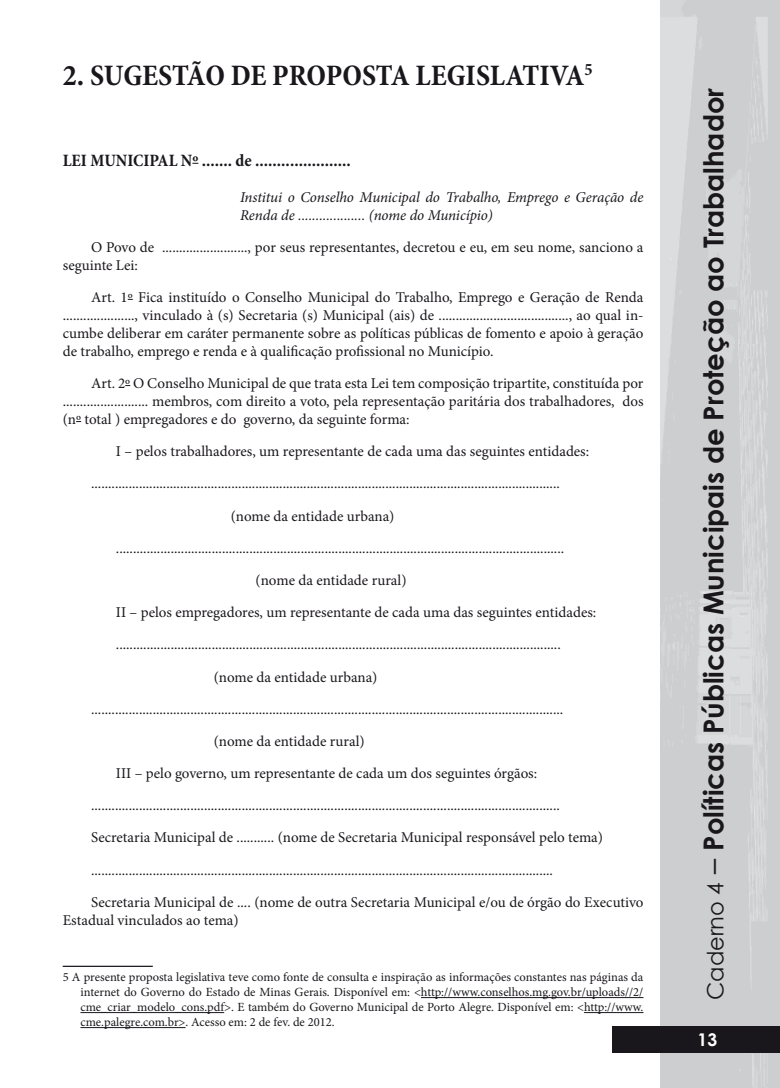
<style>
.page{position:relative;width:780px;height:1088px;background:#fff}
.page>*{position:absolute;margin:0;border:0;box-sizing:border-box;transform-origin:0 0}
.t1{font:700 condensed 30px "Minion Pro";letter-spacing:-.005em;color:#1a171c}
.t2{font:700 27.5px "Century Gothic";color:#1a171c}
.t3{font:700 condensed 17.5px "Minion Pro";color:#1a171c}
.t4{font:700 17.5px "Century Gothic";color:#fff}
.t5{font:15px/18px "Minion Pro";color:#1a171c;text-align:justify}
.t6{font:italic 15px/18px "Minion Pro";letter-spacing:-.005em;color:#1a171c}
.t7{font:12.5px/15px "Minion Pro";color:#1a171c;text-align:justify}
.s1{font-weight:400;font-size:22.5px}
.s2{font-weight:400;font-size:30px}
</style>
<div class="page">
<img style="left:660px;top:0;width:120px;height:1088px">
<div style="left:612px;top:1026px;width:168px;height:26px;background:#1a171c"></div>
<hr style="left:63px;top:966px;width:90px;height:1px;background:#1a171c">
<hr style="left:421px;top:997px;width:222px;height:1px;background:#1a171c">
<hr style="left:80px;top:1012px;width:144px;height:1px;background:#1a171c">
<hr style="left:584px;top:1012px;width:59px;height:1px;background:#1a171c">
<hr style="left:80px;top:1027px;width:105px;height:1px;background:#1a171c">
<h1 class="t1" style="left:63px;top:54px;width:531px">2. SUGESTÃO DE PROPOSTA LEGISLATIVA<sup>5</sup></h1>
<p class="t3" style="left:63px;top:148px;width:289px">LEI MUNICIPAL Nº ....... de ......................</p>
<p class="t6" style="left:240px;top:188px;width:405px">Institui o Conselho Municipal do Trabalho, Emprego e Geração de<br>Renda de ................... (nome do Município)</p>
<p class="t5" style="left:63px;top:238px;width:582px;text-indent:28px">O Povo de ........................., por seus representantes, decretou e eu, em seu nome, sanciono a seguinte Lei:</p>
<p class="t5" style="left:63px;top:288px;width:582px;text-indent:28px">Art. 1º Fica instituído o Conselho Municipal do Trabalho, Emprego e Geração de Renda ....................., vinculado à (s) Secretaria (s) Municipal (ais) de ......................................, ao qual in&shy;cumbe deliberar em caráter permanente sobre as políticas públicas de fomento e apoio à geração de trabalho, emprego e renda e à qualificação profissional no Município.</p>
<p class="t5" style="left:63px;top:374px;width:582px;text-indent:28px">Art. 2º O Conselho Municipal de que trata esta Lei tem composição tripartite, constituída por ......................... membros, com direito a voto, pela representação paritária dos trabalhadores, dos (nº total ) empregadores e do governo, da seguinte forma:</p>
<p class="t5" style="left:116px;top:442px;width:475px">I – pelos trabalhadores, um representante de cada uma das seguintes entidades:</p>
<p class="t5" style="left:91px;top:475px;width:470px">.........................................................................................................................................</p>
<p class="t5" style="left:231px;top:507px;width:165px">(nome da entidade urbana)</p>
<p class="t5" style="left:116px;top:539px;width:450px">...................................................................................................................................</p>
<p class="t5" style="left:255px;top:571px;width:152px">(nome da entidade rural)</p>
<p class="t5" style="left:116px;top:603px;width:482px">II – pelos empregadores, um representante de cada uma das seguintes entidades:</p>
<p class="t5" style="left:116px;top:636px;width:446px">..................................................................................................................................</p>
<p class="t5" style="left:214px;top:668px;width:165px">(nome da entidade urbana)</p>
<p class="t5" style="left:91px;top:700px;width:473px">..........................................................................................................................................</p>
<p class="t5" style="left:214px;top:732px;width:152px">(nome da entidade rural)</p>
<p class="t5" style="left:116px;top:764px;width:423px">III – pelo governo, um representante de cada um dos seguintes órgãos:</p>
<p class="t5" style="left:91px;top:796px;width:470px">.........................................................................................................................................</p>
<p class="t5" style="left:91px;top:829px;width:513px">Secretaria Municipal de ........... (nome de Secretaria Municipal responsável pelo tema)</p>
<p class="t5" style="left:91px;top:861px;width:463px">.......................................................................................................................................</p>
<p class="t5" style="left:91px;top:893px;width:554px">Secretaria Municipal de .... (nome de outra Secretaria Municipal e/ou de órgão do Executivo</p>
<p class="t5" style="left:63px;top:911px;width:177px">Estadual vinculados ao tema)</p>
<p class="t7" style="left:80px;top:970px;width:564px;text-indent:-18px">5 A presente proposta legislativa teve como fonte de consulta e inspiração as informações constantes nas páginas da internet do Governo do Estado de Minas Gerais. Disponível em: &lt;http://www.conselhos.mg.gov.br/uploads//2/ cme_criar_modelo_cons.pdf&gt;. E também do Governo Municipal de Porto Alegre. Disponível em: &lt;http://www. cme.palegre.com.br&gt;. Acesso em: 2 de fev. de 2012.</p>
<h2 class="t2" style="left:692px;top:1000px;width:914px;rotate:-90deg"><span class="s1">Caderno 4</span> <span class="s2">–</span> Políticas Públicas Municipais de Proteção ao Trabalhador</h2>
<p class="t4" style="left:697px;top:1026px;width:21px">13</p>
</div>
